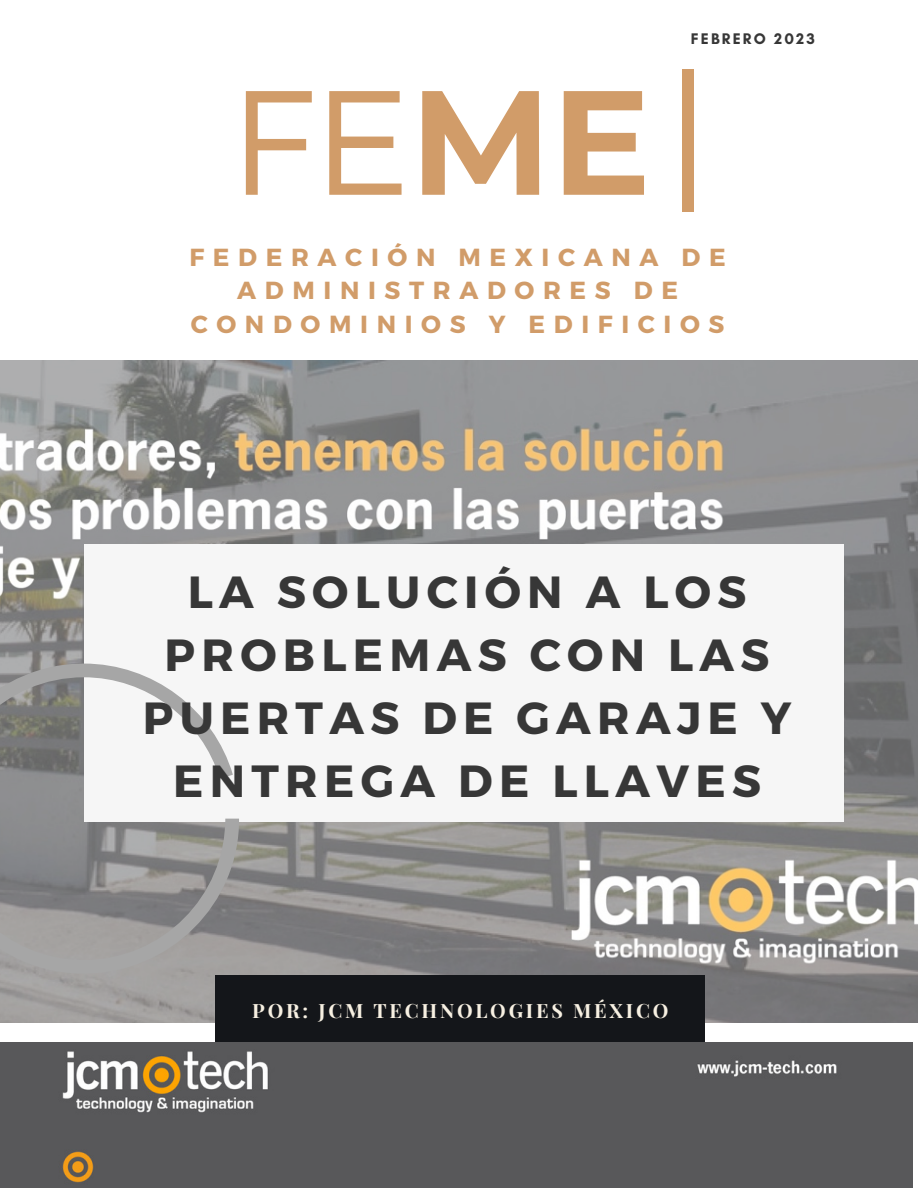
<style>
.page{position:relative;width:918px;height:1188px;background:#fff}
.page>*{position:absolute;margin:0;border:0;box-sizing:border-box;transform-origin:0 0}
.t1{font:300 148.05px "Montserrat";color:#d19c69}
.t2{font:700 45px/63px "Montserrat";letter-spacing:.14em;color:#373737;text-align:center}
.t3{font:700 24.75px/33.9px "Montserrat";letter-spacing:.35em;color:#d19c69;text-align:center}
.t4{font:700 19.8px "Playfair Display";letter-spacing:.14em;color:#f7f0e2}
.t5{font:700 15.6px "Glacial Indifference";letter-spacing:.14em;color:#373737}
.s1{font-weight:700}
</style>
<div class="page">
<img style="left:0;top:360px;width:918px;height:663px">
<div style="left:216px;top:976px;width:489px;height:67px;background:#14161a"></div>
<div style="left:682px;top:69px;width:11px;height:142px;background:#d19c69"></div>
<hr style="left:693px;top:69px;width:1px;height:142px;background:#d19c69">
<div style="left:84px;top:545px;width:759px;height:277px;background:#f6f6f6"></div>
<svg style="left:0;top:664px;width:240px;height:310px"></svg>
<div style="left:0;top:1043px;width:912px;height:145px;background:#58585a"></div>
<h1 class="t1" style="left:230px;top:46px;width:422px">FE<span class="s1">ME</span></h1>
<p class="t5" style="left:691px;top:29px;width:126px">FEBRERO 2023</p>
<p class="t3" style="left:189px;top:239px;width:538px">FEDERACIÓN MEXICANA DE<br>ADMINISTRADORES DE<br>CONDOMINIOS Y EDIFICIOS</p>
<p class="t2" style="left:143px;top:558px;width:650px">LA SOLUCIÓN A LOS<br>PROBLEMAS CON LAS<br>PUERTAS DE GARAJE Y<br>ENTREGA DE LLAVES</p>
<p class="t4" style="left:252px;top:997px;width:418px">POR: JCM TECHNOLOGIES MÉXICO</p>
</div>
